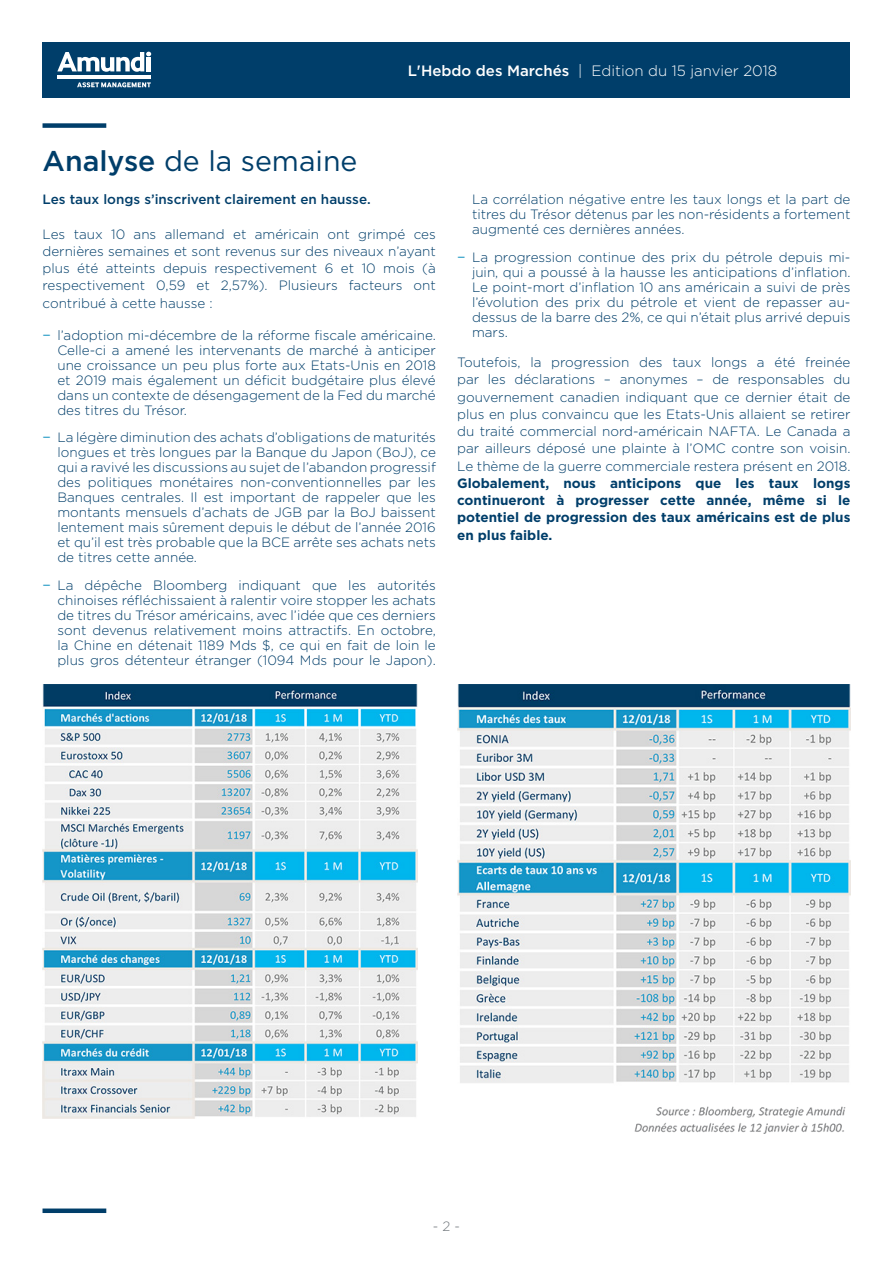
<style>
.page{position:relative;width:893px;height:1263px;background:#fff}
.page>*{position:absolute;margin:0;border:0;box-sizing:border-box;transform-origin:0 0}
.t1{font:28.5px "Gotham";color:#003e6a}
.t2{font:300 15px "Gotham";color:#fff}
.t3{font:300 13.5px/15px "Gotham";color:#003e6a;text-align:justify}
.t4{font:700 13.5px/17.2px "Gotham";color:#003e6a;text-align:justify}
.t5{font:500 13.5px "Gotham";color:#003e6a}
.t6{font:300 13.5px "Gotham";color:#70767b}
.s1{font-weight:500}
.s2{font-weight:400;color:#1493c1}
</style>
<div class="page">
<div style="left:43px;top:43px;width:807px;height:55px;background:#003e6a"></div>
<svg style="left:57px;top:52px;width:94px;height:20px"></svg>
<hr style="left:147px;top:57px;width:4px;height:14px;background:#fff">
<hr style="left:58px;top:75px;width:93px;height:4px;background:#fff">
<svg style="left:77px;top:82px;width:74px;height:6px"></svg>
<div style="left:43px;top:123px;width:63px;height:5px;background:#003e6a"></div>
<div style="left:43px;top:1208px;width:63px;height:5px;background:#003e6a"></div>
<img style="left:457px;top:685px;width:393px;height:448px">
<img style="left:43px;top:685px;width:375px;height:433px">
<p class="t2" style="left:408px;top:61px;width:371px"><span class="s1">L'Hebdo des Marchés</span> | Edition du 15 janvier 2018</p>
<h1 class="t1" style="left:43px;top:142px;width:316px"><span class="s1">Analyse</span> de la semaine</h1>
<p class="t5" style="left:43px;top:191px;width:330px">Les taux longs s’inscrivent clairement en hausse.</p>
<p class="t3" style="left:43px;top:225px;width:395px;line-height:17.2px">Les taux 10 ans allemand et américain ont grimpé ces dernières semaines et sont revenus sur des niveaux n’ayant plus été atteints depuis respectivement 6 et 10 mois (à respectivement 0,59 et 2,57%). Plusieurs facteurs ont contribué à cette hausse :</p>
<p class="t3" style="left:57px;top:327px;width:380px;text-indent:-15px"><span class="s2">−</span> l’adoption mi-décembre de la réforme fiscale américaine.<br>Celle-ci a amené les intervenants de marché à anticiper une croissance un peu plus forte aux Etats-Unis en 2018 et 2019 mais également un déficit budgétaire plus élevé dans un contexte de désengagement de la Fed du marché des titres du Trésor.</p>
<p class="t3" style="left:57px;top:430px;width:380px;text-indent:-15px"><span class="s2">−</span> La légère diminution des achats d’obligations de maturités longues et très longues par la Banque du Japon (BoJ), ce qui a ravivé les discussions au sujet de l’abandon progressif des politiques monétaires non-conventionnelles par les Banques centrales. Il est important de rappeler que les montants mensuels d’achats de JGB par la BoJ baissent lentement mais sûrement depuis le début de l’année 2016 et qu’il est très probable que la BCE arrête ses achats nets de titres cette année.</p>
<p class="t3" style="left:57px;top:577px;width:380px;text-indent:-15px"><span class="s2">−</span> La dépêche Bloomberg indiquant que les autorités chinoises réfléchissaient à ralentir voire stopper les achats de titres du Trésor américains, avec l’idée que ces derniers sont devenus relativement moins attractifs. En octobre, la Chine en détenait 1189 Mds $, ce qui en fait de loin le plus gros détenteur étranger (1094 Mds pour le Japon).</p>
<p class="t3" style="left:472px;top:192px;width:380px">La corrélation négative entre les taux longs et la part de titres du Trésor détenus par les non-résidents a fortement augmenté ces dernières années.</p>
<p class="t3" style="left:472px;top:249px;width:380px;text-indent:-15px"><span class="s2">−</span> La progression continue des prix du pétrole depuis mi&shy;juin, qui a poussé à la hausse les anticipations d’inflation.<br>Le point-mort d’inflation 10 ans américain a suivi de près l’évolution des prix du pétrole et vient de repasser au&shy;dessus de la barre des 2%, ce qui n’était plus arrivé depuis mars.</p>
<p class="t3" style="left:457px;top:353px;width:395px;line-height:17.2px">Toutefois, la progression des taux longs a été freinée par les déclarations – anonymes – de responsables du gouvernement canadien indiquant que ce dernier était de plus en plus convaincu que les Etats-Unis allaient se retirer du traité commercial nord-américain NAFTA. Le Canada a par ailleurs déposé une plainte à l’OMC contre son voisin.<br>Le thème de la guerre commerciale restera présent en 2018.</p>
<p class="t4" style="left:457px;top:474px;width:395px">Globalement, nous anticipons que les taux longs continueront à progresser cette année, même si le potentiel de progression des taux américains est de plus en plus faible.</p>
<p class="t6" style="left:433px;top:1218px;width:29px">- 2 -</p>
</div>
